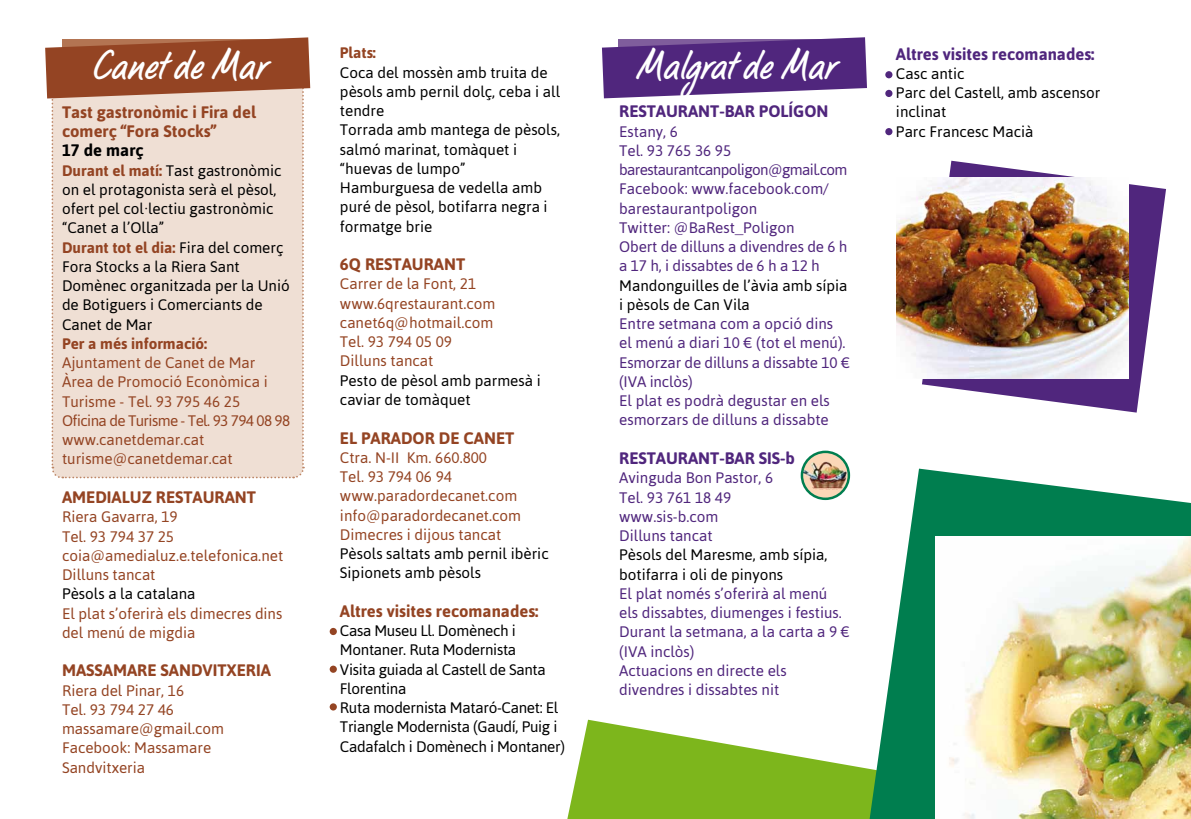
<style>
.page{position:relative;width:1191px;height:819px;background:#fff}
.page>*{position:absolute;margin:0;border:0;box-sizing:border-box;transform-origin:0 0}
.t1{font:42px "LP Bambus";color:#fff}
.t2{font:700 16.62px/19.2px "Asap";color:#944423}
.t3{font:700 16.62px "Asap";color:#50267d}
.t4{font:700 16.62px "Asap";color:#000}
.t5{font:15.22px/19.2px "Asap";color:#000}
.t6{font:15.22px/19.2px "Asap";color:#50267d}
.t7{font:15.22px/19.2px "Asap";color:#944423}
.t8{font:15.22px/19.2px "Asap";letter-spacing:-.02em;color:#000}
.t9{font:700 15.22px "Asap";color:#944423}
.s1{font-weight:700;color:#944423}
</style>
<div class="page">
<svg style="left:567px;top:719px;width:302px;height:100px;fill:#7db61c"></svg>
<svg style="left:869px;top:468px;width:322px;height:351px;fill:#007e4f"></svg>
<div style="left:330px;top:628px;width:7px;height:7px;background:#944423;border-radius:50%"></div>
<div style="left:330px;top:665px;width:7px;height:7px;background:#944423;border-radius:50%"></div>
<div style="left:330px;top:703px;width:7px;height:7px;background:#944423;border-radius:50%"></div>
<svg style="left:45px;top:37px;width:265px;height:442px;background:#e4cdc0"></svg>
<svg style="left:602px;top:37px;width:265px;height:61px;background:#67438e"></svg>
<div style="left:885px;top:71px;width:7px;height:7px;background:#50267d;border-radius:50%"></div>
<div style="left:885px;top:90px;width:7px;height:7px;background:#50267d;border-radius:50%"></div>
<div style="left:885px;top:128px;width:7px;height:7px;background:#50267d;border-radius:50%"></div>
<svg style="left:922px;top:161px;width:244px;height:251px"></svg>
<img style="left:897px;top:177px;width:231px;height:201px">
<img style="left:935px;top:536px;width:256px;height:283px">
<svg style="left:802px;top:452px;width:47px;height:47px"></svg>
<img style="left:803px;top:461px;width:47px;height:28px">
<div style="left:800px;top:450px;width:50px;height:50px;border:2px solid #007e4f;border-radius:50%"></div>
<p class="t9" style="left:340px;top:44px;width:38px">Plats:</p>
<p class="t5" style="left:340px;top:62px;width:222px">Coca del mossèn amb truita de pèsols amb pernil dolç, ceba i all tendre<br>Torrada amb mantega de pèsols, salmó marinat, tomàquet i “huevas de lumpo”<br>Hamburguesa de vedella amb puré de pèsol, botifarra negra i formatge brie</p>
<p class="t2" style="left:340px;top:254px;width:127px">6Q RESTAURANT</p>
<p class="t7" style="left:340px;top:274px;width:157px">Carrer de la Font, 21 www.6qrestaurant.com canet6q@hotmail.com<br>Tel. 93 794 05 09<br>Dilluns tancat</p>
<p class="t5" style="left:340px;top:370px;width:202px">Pesto de pèsol amb parmesà i caviar de tomàquet</p>
<p class="t2" style="left:340px;top:428px;width:176px">EL PARADOR DE CANET</p>
<p class="t7" style="left:340px;top:447px;width:183px">Ctra. N-II Km. 660.800<br>Tel. 93 794 06 94 www.paradordecanet.com info@paradordecanet.com<br>Dimecres i dijous tancat</p>
<p class="t5" style="left:340px;top:544px;width:210px">Pèsols saltats amb pernil ibèric<br>Sipionets amb pèsols</p>
<p class="t2" style="left:340px;top:601px;width:200px">Altres visites recomanades:</p>
<p class="t8" style="left:340px;top:621px;width:226px">Casa Museu Ll. Domènech i<br>Montaner. Ruta Modernista<br>Visita guiada al Castell de Santa<br>Florentina<br>Ruta modernista Mataró-Canet: El<br>Triangle Modernista (Gaudí, Puig i<br>Cadafalch i Domènech i Montaner)</p>
<h1 class="t1" style="left:90px;top:40px;width:176px">Canet de Mar</h1>
<p class="t3" style="left:896px;top:44px;width:200px">Altres visites recomanades:</p>
<h1 class="t1" style="left:635px;top:40px;width:201px">Malgrat de Mar</h1>
<p class="t5" style="left:896px;top:64px;width:206px">Casc antic<br>Parc del Castell, amb ascensor inclinat<br>Parc Francesc Macià</p>
<p class="t3" style="left:619px;top:102px;width:211px">RESTAURANT-BAR POLÍGON</p>
<p class="t6" style="left:619px;top:121px;width:230px">Estany, 6<br>Tel. 93 765 36 95 barestaurantcanpoligon@gmail.com<br>Facebook: www.facebook.com/ barestaurantpoligon<br>Twitter: @BaRest_Poligon<br>Obert de dilluns a divendres de 6 h a 17 h, i dissabtes de 6 h a 12 h</p>
<p class="t5" style="left:619px;top:275px;width:230px">Mandonguilles de l’àvia amb sípia i pèsols de Can Vila</p>
<p class="t6" style="left:619px;top:314px;width:232px">Entre setmana com a opció dins<br>el menú a diari 10 € (tot el menú).<br>Esmorzar de dilluns a dissabte 10 € (IVA inclòs)<br>El plat es podrà degustar en els esmorzars de dilluns a dissabte</p>
<p class="t3" style="left:619px;top:448px;width:177px">RESTAURANT-BAR SIS-b</p>
<p class="t6" style="left:619px;top:468px;width:155px">Avinguda Bon Pastor, 6<br>Tel. 93 761 18 49 www.sis-b.com<br>Dilluns tancat</p>
<p class="t5" style="left:619px;top:545px;width:210px">Pèsols del Maresme, amb sípia, botifarra i oli de pinyons</p>
<p class="t6" style="left:619px;top:583px;width:232px">El plat només s’oferirà al menú els dissabtes, diumenges i festius.<br>Durant la setmana, a la carta a 9 € (IVA inclòs)<br>Actuacions en directe els divendres i dissabtes nit</p>
<p class="t2" style="left:62px;top:102px;width:195px">Tast gastronòmic i Fira del comerç “Fora Stocks”</p>
<p class="t4" style="left:62px;top:141px;width:83px">17 de març</p>
<p class="t5" style="left:62px;top:160px;width:229px"><span class="s1">Durant el matí:</span> Tast gastronòmic on el protagonista serà el pèsol, ofert pel col·lectiu gastronòmic “Canet a l’Olla”<br><span class="s1">Durant tot el dia:</span> Fira del comerç<br>Fora Stocks a la Riera Sant<br>Domènec organitzada per la Unió de Botiguers i Comerciants de<br>Canet de Mar</p>
<p class="t9" style="left:62px;top:334px;width:147px">Per a més informació:</p>
<p class="t7" style="left:62px;top:353px;width:230px">Ajuntament de Canet de Mar<br>Àrea de Promoció Econòmica i<br>Turisme - Tel. 93 795 46 25<br>Oficina de Turisme - Tel. 93 794 08 98 www.canetdemar.cat turisme@canetdemar.cat</p>
<p class="t2" style="left:62px;top:487px;width:195px">AMEDIALUZ RESTAURANT</p>
<p class="t7" style="left:62px;top:507px;width:223px">Riera Gavarra, 19<br>Tel. 93 794 37 25 coia@amedialuz.e.telefonica.net<br>Dilluns tancat</p>
<p class="t5" style="left:62px;top:584px;width:135px">Pèsols a la catalana</p>
<p class="t7" style="left:62px;top:603px;width:222px">El plat s’oferirà els dimecres dins del menú de migdia</p>
<p class="t2" style="left:62px;top:660px;width:210px">MASSAMARE SANDVITXERIA</p>
<p class="t7" style="left:62px;top:680px;width:163px">Riera del Pinar, 16<br>Tel. 93 794 27 46 massamare@gmail.com<br>Facebook: Massamare<br>Sandvitxeria</p>
</div>
